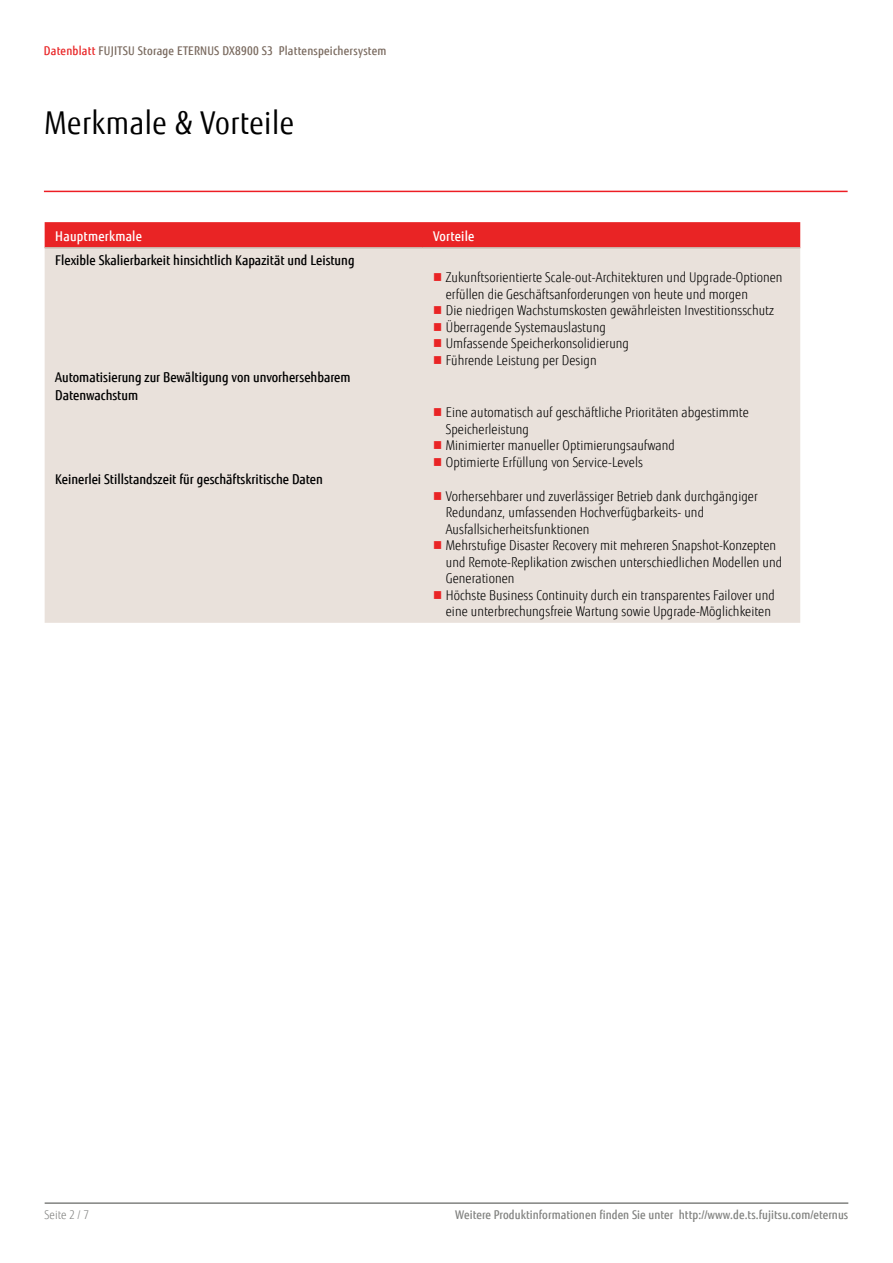
<style>
.page{position:relative;width:893px;height:1263px;background:#fff}
.page>*{position:absolute;margin:0;border:0;box-sizing:border-box;transform-origin:0 0}
.t1{font:31.5px "Fujitsu Sans";letter-spacing:.02em;color:#000;scale:.9 1}
.t2{font:300 13.5px/16.5px "Fujitsu Sans";letter-spacing:.005em;color:#000;scale:.9 1}
.t3{font:500 13.5px/18px "Fujitsu Sans";color:#000;scale:.9 1}
.t4{font:500 13.5px "Fujitsu Sans";letter-spacing:.02em;color:#fff;scale:.9 1}
.t5{font:500 12px "Fujitsu Sans";letter-spacing:.005em;color:#818280;scale:.9 1}
.t6{font:500 12px "Fujitsu Sans";letter-spacing:.02em;color:#79695e;scale:.9 1}
.t7{font:300 12px "Fujitsu Sans";letter-spacing:.005em;color:#818280;scale:.9 1}
.s1{color:#e92425}
</style>
<div class="page">
<hr style="left:45px;top:1202px;width:803px;height:2px;background:#818280">
<div style="left:45px;top:222px;width:755px;height:25px;background:#e92425"></div>
<div style="left:45px;top:249px;width:755px;height:374px;background:#e9e1db"></div>
<hr style="left:45px;top:247px;width:377px;height:2px;background:#c9bbb0">
<hr style="left:422px;top:247px;width:378px;height:2px;background:#c9bbb0">
<hr style="left:44px;top:191px;width:804px;height:1px;background:#ed1d24">
<svg style="left:434px;top:273px;width:7px;height:8px"></svg>
<svg style="left:434px;top:306px;width:7px;height:8px"></svg>
<svg style="left:434px;top:323px;width:7px;height:8px"></svg>
<svg style="left:434px;top:339px;width:7px;height:8px"></svg>
<svg style="left:434px;top:356px;width:7px;height:8px"></svg>
<svg style="left:434px;top:408px;width:7px;height:8px"></svg>
<svg style="left:434px;top:441px;width:7px;height:8px"></svg>
<svg style="left:434px;top:458px;width:7px;height:7px"></svg>
<svg style="left:434px;top:492px;width:7px;height:8px"></svg>
<svg style="left:434px;top:541px;width:7px;height:8px"></svg>
<svg style="left:434px;top:591px;width:7px;height:8px"></svg>
<p class="t6" style="left:44px;top:43px;width:382px"><span class="s1">Datenblatt</span> FUJITSU Storage ETERNUS DX8900 S3 Plattenspeichersystem</p>
<h1 class="t1" style="left:45px;top:104px;width:279px">Merkmale &amp; Vorteile</h1>
<p class="t4" style="left:55px;top:228px;width:98px">Hauptmerkmale</p>
<p class="t4" style="left:433px;top:228px;width:48px">Vorteile</p>
<p class="t3" style="left:55px;top:251px;width:334px">Flexible Skalierbarkeit hinsichtlich Kapazität und Leistung</p>
<p class="t2" style="left:446px;top:269px;width:376px">Zukunftsorientierte Scale-out-Architekturen und Upgrade-Optionen erfüllen die Geschäftsanforderungen von heute und morgen<br>Die niedrigen Wachstumskosten gewährleisten Investitionsschutz Überragende Systemauslastung<br>Umfassende Speicherkonsolidierung<br>Führende Leistung per Design</p>
<p class="t3" style="left:55px;top:368px;width:330px">Automatisierung zur Bewältigung von unvorhersehbarem<br>Datenwachstum</p>
<p class="t2" style="left:446px;top:404px;width:338px">Eine automatisch auf geschäftliche Prioritäten abgestimmte Speicherleistung<br>Minimierter manueller Optimierungsaufwand<br>Optimierte Erfüllung von Service-Levels</p>
<p class="t3" style="left:55px;top:470px;width:299px">Keinerlei Stillstandszeit für geschäftskritische Daten</p>
<p class="t2" style="left:446px;top:488px;width:375px">Vorhersehbarer und zuverlässiger Betrieb dank durchgängiger Redundanz, umfassenden Hochverfügbarkeits- und Ausfallsicherheitsfunktionen<br>Mehrstufige Disaster Recovery mit mehreren Snapshot-Konzepten und Remote-Replikation zwischen unterschiedlichen Modellen und Generationen<br>Höchste Business Continuity durch ein transparentes Failover und eine unterbrechungsfreie Wartung sowie Upgrade-Möglichkeiten</p>
<p class="t7" style="left:45px;top:1208px;width:51px">Seite 2 / 7</p>
<p class="t5" style="left:455px;top:1208px;width:438px">Weitere Produktinformationen finden Sie unter http://www.de.ts.fujitsu.com/eternus</p>
</div>
